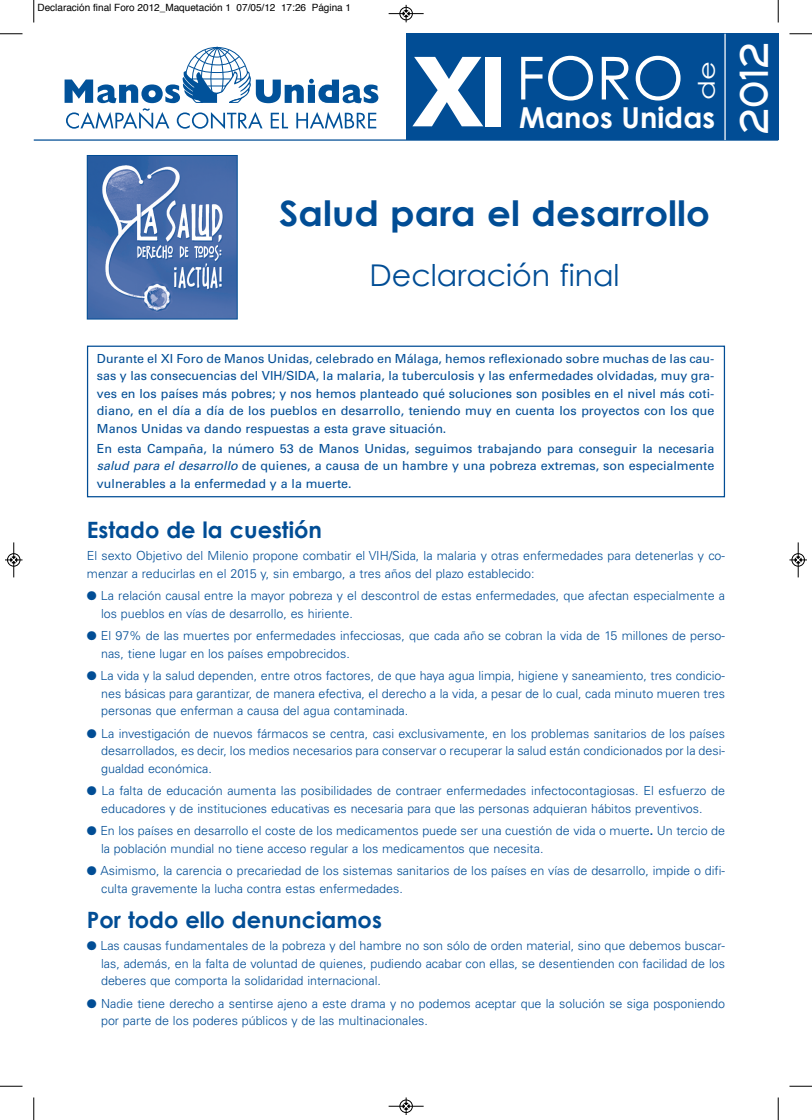
<style>
.page{position:relative;width:812px;height:1120px;background:#fff}
.page>*{position:absolute;margin:0;border:0;box-sizing:border-box;transform-origin:0 0}
.t1{font:900 expanded 96.12px "Univers LT Std";color:#fff;scale:.79 1}
.t2{font:59.25px "Century Gothic";color:#fff}
.t3{font:37.75px "Blair Md ITCTT Medium";color:#fff;scale:.83 1}
.t4{font:700 35px "Century Gothic";color:#014d95;scale:1.06 1}
.t5{font:30px "Century Gothic";color:#014d95}
.t6{font:700 28.88px "Century Gothic";color:#fff}
.t7{font:22.88px "Century Gothic";color:#fff;scale:1.27 1}
.t8{font:700 22.5px "Century Gothic";color:#014d95}
.t9{font:300 12.5px/17.5px "Univers LT Std";color:#014d95}
.t10{font:12.5px/17.5px "Univers LT Std";color:#014d95;text-align:justify}
.t11{font:10px "Helvetica";color:#000}
.s1{font-family:"Univers LT Std";font-weight:900;font-stretch:expanded;font-size:96.12px}
.s2{font-style:italic}
.s3{font-weight:700}
</style>
<div class="page">
<div style="left:406px;top:34px;width:372px;height:106px;background:#014d95"></div>
<div style="left:87px;top:346px;width:638px;height:151px;border:1px solid #014d95"></div>
<svg style="left:65px;top:46px;width:313px;height:83px"></svg>
<img style="left:89px;top:157px;width:146px;height:160px">
<div style="left:87px;top:155px;width:150px;height:164px;border:1px solid #014d95"></div>
<hr style="left:34px;top:139px;width:744px;height:2px;background:#014d95">
<hr style="left:724px;top:34px;width:1px;height:106px;background:#fff">
<svg style="left:33px;top:0;width:2px;height:23px"></svg>
<svg style="left:0;top:33px;width:22px;height:2px"></svg>
<svg style="left:777px;top:0;width:2px;height:23px"></svg>
<svg style="left:789px;top:33px;width:23px;height:2px"></svg>
<svg style="left:33px;top:1097px;width:2px;height:23px"></svg>
<svg style="left:0;top:1086px;width:22px;height:1px"></svg>
<svg style="left:777px;top:1097px;width:2px;height:23px"></svg>
<svg style="left:789px;top:1086px;width:23px;height:1px"></svg>
<div style="left:399px;top:7px;width:14px;height:13px;border:1px solid #fff;border-radius:50%"></div>
<hr style="left:388px;top:13px;width:35px;height:1px;background:#000">
<div style="left:400px;top:7px;width:12px;height:13px;border:1px solid #000;border-radius:50%"></div>
<svg style="left:403px;top:5px;width:6px;height:17px"></svg>
<div style="left:399px;top:1099px;width:14px;height:14px;border:1px solid #fff;border-radius:50%"></div>
<hr style="left:388px;top:1106px;width:35px;height:1px;background:#000">
<div style="left:400px;top:1100px;width:12px;height:13px;border:1px solid #000;border-radius:50%"></div>
<svg style="left:403px;top:1097px;width:6px;height:18px"></svg>
<div style="left:7px;top:553px;width:13px;height:14px;border:1px solid #fff;border-radius:50%"></div>
<hr style="left:14px;top:542px;width:1px;height:35px;background:#000">
<div style="left:7px;top:553px;width:13px;height:13px;border:1px solid #000;border-radius:50%"></div>
<svg style="left:5px;top:557px;width:17px;height:6px"></svg>
<div style="left:791px;top:553px;width:13px;height:14px;border:1px solid #fff;border-radius:50%"></div>
<hr style="left:798px;top:542px;width:1px;height:35px;background:#000">
<div style="left:791px;top:553px;width:13px;height:13px;border:1px solid #000;border-radius:50%"></div>
<svg style="left:789px;top:557px;width:18px;height:6px"></svg>
<p class="t11" style="left:38px;top:4px;width:315px">Declaración final Foro 2012_Maquetación 1 07/05/12 17:26 Página 1</p>
<h2 class="t2" style="left:411px;top:40px;width:274px"><span class="s1">X</span> Foro</h2>
<h1 class="t1" style="left:479px;top:57px;width:37px">I</h1>
<h3 class="t7" style="left:691px;top:100px;width:32px;rotate:-90deg">de</h3>
<h3 class="t6" style="left:519px;top:99px;width:197px">Manos Unidas</h3>
<h3 class="t3" style="left:731px;top:134px;width:113px;rotate:-90deg">2012</h3>
<h3 class="t4" style="left:279px;top:191px;width:408px">Salud para el desarrollo</h3>
<h3 class="t5" style="left:369px;top:256px;width:251px">Declaración final</h3>
<p class="t10" style="left:97px;top:351px;width:619px">Durante el XI Foro de Manos Unidas, celebrado en Málaga, hemos reflexionado sobre muchas de las cau&shy;sas y las consecuencias del VIH/SIDA, la malaria, la tuberculosis y las enfermedades olvidadas, muy gra&shy;ves en los países más pobres; y nos hemos planteado qué soluciones son posibles en el nivel más coti&shy;diano, en el día a día de los pueblos en desarrollo, teniendo muy en cuenta los proyectos con los que Manos Unidas va dando respuestas a esta grave situación.</p>
<p class="t10" style="left:97px;top:441px;width:619px">En esta Campaña, la número 53 de Manos Unidas, seguimos trabajando para conseguir la necesaria <span class="s2">salud para el desarrollo</span> de quienes, a causa de un hambre y una pobreza extremas, son especialmente vulnerables a la enfermedad y a la muerte.</p>
<h3 class="t8" style="left:87px;top:515px;width:236px">Estado de la cuestión</h3>
<p class="t9" style="left:87px;top:548px;width:639px">El sexto Objetivo del Milenio propone combatir el VIH/Sida, la malaria y otras enfermedades para detenerlas y co&shy;menzar a reducirlas en el 2015 y, sin embargo, a tres años del plazo establecido:</p>
<p class="t9" style="left:101px;top:588px;width:625px;text-indent:-14px">● La relación causal entre la mayor pobreza y el descontrol de estas enfermedades, que afectan especialmente a los pueblos en vías de desarrollo, es hiriente.</p>
<p class="t9" style="left:101px;top:628px;width:625px;text-indent:-14px">● El 97% de las muertes por enfermedades infecciosas, que cada año se cobran la vida de 15 millones de perso&shy;nas, tiene lugar en los países empobrecidos.</p>
<p class="t9" style="left:101px;top:668px;width:625px;text-align:justify;text-indent:-14px">● La vida y la salud dependen, entre otros factores, de que haya agua limpia, higiene y saneamiento, tres condicio&shy;nes básicas para garantizar, de manera efectiva, el derecho a la vida, a pesar de lo cual, cada minuto mueren tres personas que enferman a causa del agua contaminada.</p>
<p class="t9" style="left:101px;top:725px;width:625px;text-align:justify;text-indent:-14px">● La investigación de nuevos fármacos se centra, casi exclusivamente, en los problemas sanitarios de los países desarrollados, es decir, los medios necesarios para conservar o recuperar la salud están condicionados por la desi&shy;gualdad económica.</p>
<p class="t9" style="left:101px;top:783px;width:625px;text-indent:-14px">● La falta de educación aumenta las posibilidades de contraer enfermedades infectocontagiosas. El esfuerzo de educadores y de instituciones educativas es necesaria para que las personas adquieran hábitos preventivos.</p>
<p class="t9" style="left:101px;top:823px;width:625px;text-indent:-14px">● En los países en desarrollo el coste de los medicamentos puede ser una cuestión de vida o muerte<span class="s3">.</span> Un tercio de la población mundial no tiene acceso regular a los medicamentos que necesita.</p>
<p class="t9" style="left:101px;top:863px;width:625px;text-indent:-14px">● Asimismo, la carencia o precariedad de los sistemas sanitarios de los países en vías de desarrollo, impide o difi&shy;culta gravemente la lucha contra estas enfermedades.</p>
<h3 class="t8" style="left:87px;top:905px;width:296px">Por todo ello denunciamos</h3>
<p class="t9" style="left:101px;top:938px;width:625px;text-align:justify;text-indent:-14px">● Las causas fundamentales de la pobreza y del hambre no son sólo de orden material, sino que debemos buscar&shy;las, además, en la falta de voluntad de quienes, pudiendo acabar con ellas, se desentienden con facilidad de los deberes que comporta la solidaridad internacional.</p>
<p class="t9" style="left:101px;top:995px;width:625px;text-indent:-14px">● Nadie tiene derecho a sentirse ajeno a este drama y no podemos aceptar que la solución se siga posponiendo por parte de los poderes públicos y de las multinacionales.</p>
</div>
